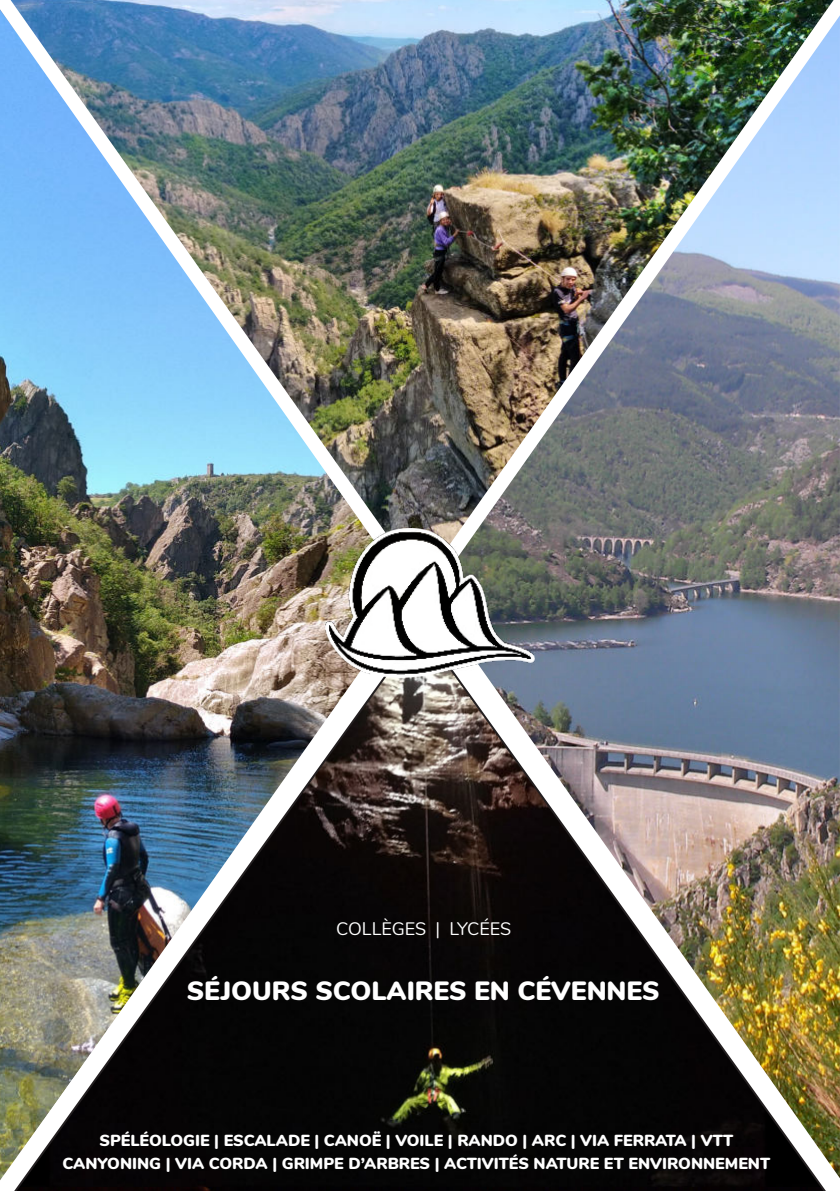
<style>
.page{position:relative;width:840px;height:1191px;background:#fff}
.page>*{position:absolute;margin:0;border:0;box-sizing:border-box;transform-origin:0 0}
.t1{font:900 26.4px "Nunito";color:#fff}
.t2{font:18px "Nunito";color:#fff}
.t3{font:900 16px/22.4px "Nunito";color:#fff;text-align:center}
</style>
<div class="page">
<img style="left:0;top:0;width:839px;height:1191px">
<img style="left:325px;top:529px;width:209px;height:148px">
<p class="t2" style="left:336px;top:918px;width:176px">COLLÈGES | LYCÉES</p>
<h1 class="t1" style="left:186px;top:975px;width:474px">SÉJOURS SCOLAIRES EN CÉVENNES</h1>
<p class="t3" style="left:62px;top:1129px;width:708px">SPÉLÉOLOGIE | ESCALADE | CANOË | VOILE | RANDO | ARC | VIA FERRATA | VTT<br>CANYONING | VIA CORDA | GRIMPE D’ARBRES | ACTIVITÉS NATURE ET ENVIRONNEMENT</p>
</div>
